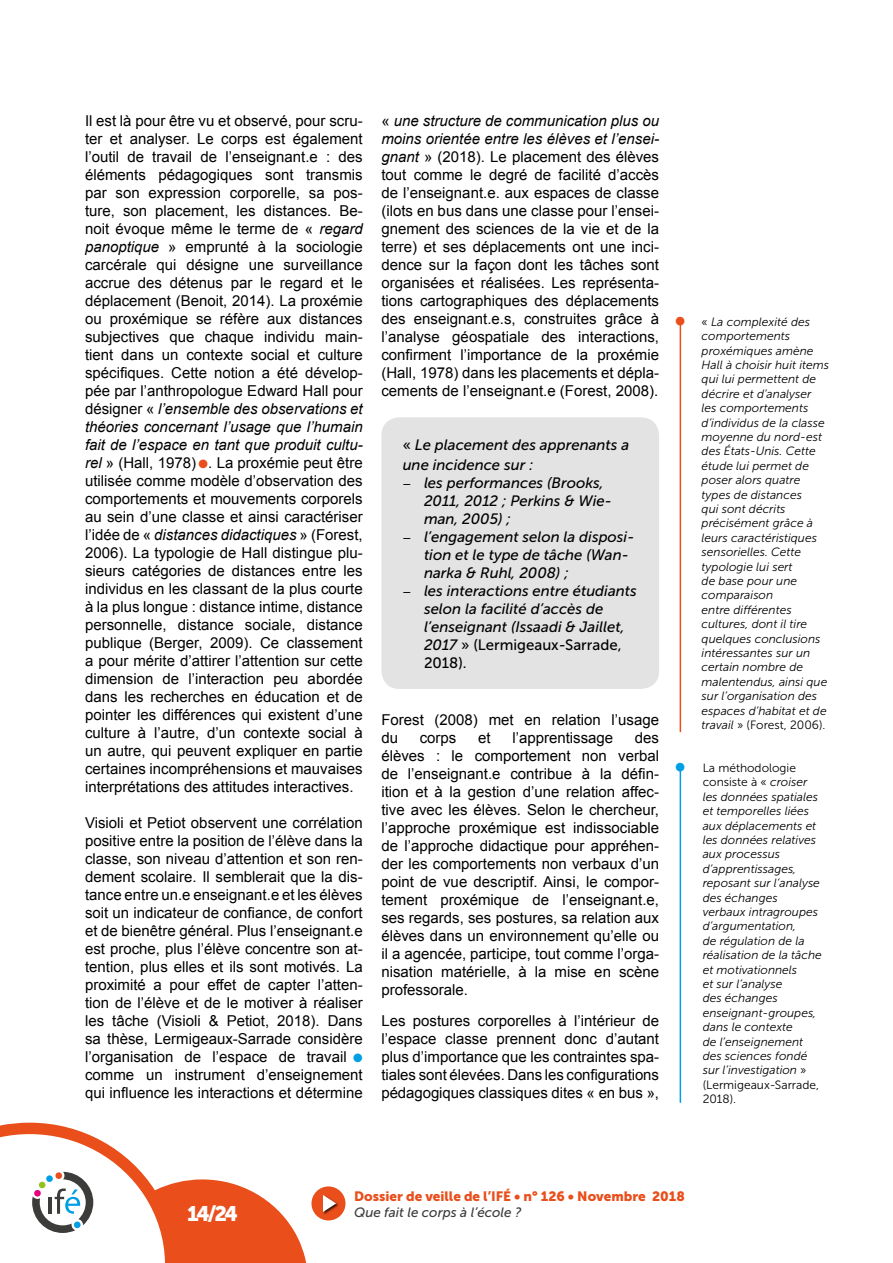
<style>
.page{position:relative;width:893px;height:1263px;background:#fff}
.page>*{position:absolute;margin:0;border:0;box-sizing:border-box;transform-origin:0 0}
.t1{font:21px "Museo Sans 900";color:#fff}
.Corps{font:15px/18px "Arial";color:#000;text-align:justify}
.Encadré{font:italic 15px/18px "Museo Sans 500";color:#000}
.t2{font:13.5px "Museo Sans 900";color:#e94e1b}
.t3{font:italic 13.5px "Museo Sans 500";color:#3c3c3b}
.t4{font:italic 12px/14.4px "Museo Sans 300";color:#000}
.s1{font-style:italic}
.s2{color:#e94e1b}
.s3{color:#009fe3}
.s4{font-style:normal}
</style>
<div class="page">
<div style="left:311px;top:1186px;width:34px;height:34px;background:#e94e1b;border-radius:50%"></div>
<div style="left:322px;top:1194px;width:18px;height:21px;background:#000;opacity:.75"></div>
<svg style="left:323px;top:1195px;width:13px;height:17px"></svg>
<svg style="left:0;top:1123px;width:306px;height:140px"></svg>
<div style="left:39px;top:1181px;width:7px;height:7px;background:#95c11f;border-radius:50%"></div>
<div style="left:46px;top:1175px;width:7px;height:7px;background:#009fe3;border-radius:50%"></div>
<div style="left:55px;top:1172px;width:7px;height:7px;background:#e94e1b;border-radius:50%"></div>
<div style="left:74px;top:1221px;width:7px;height:7px;background:#009fe3;border-radius:50%"></div>
<div style="left:34px;top:1190px;width:7px;height:7px;background:#e6007d;border-radius:50%"></div>
<div style="left:381px;top:417px;width:278px;height:272px;background:#e3e3e3;border-radius:18px"></div>
<hr style="left:680px;top:325px;width:1px;height:407px;background:#e94e1b">
<hr style="left:680px;top:771px;width:1px;height:332px;background:#009fe3">
<p class="Corps" style="left:85px;top:112px;width:279px">Il est là pour être vu et observé, pour scru&shy;ter et analyser. Le corps est également l’outil de travail de l’enseignant.e : des éléments pédagogiques sont transmis par son expression corporelle, sa pos&shy;ture, son placement, les distances. Be&shy;noit évoque même le terme de « <span class="s1">regard panoptique</span> » emprunté à la sociologie carcérale qui désigne une surveillance accrue des détenus par le regard et le déplacement (Benoit, 2014). La proxémie ou proxémique se réfère aux distances subjectives que chaque individu main&shy;tient dans un contexte social et culture spécifiques. Cette notion a été dévelop&shy;pée par l’anthropologue Edward Hall pour désigner « <span class="s1">l’ensemble des observations et théories concernant l’usage que l’humain fait de l’espace en tant que produit cultu&shy;rel</span> » (Hall, 1978) <span class="s2">●</span>. La proxémie peut être utilisée comme modèle d’observation des comportements et mouvements corporels au sein d’une classe et ainsi caractériser l’idée de « <span class="s1">distances didactiques</span> » (Forest, 2006). La typologie de Hall distingue plu&shy;sieurs catégories de distances entre les individus en les classant de la plus courte à la plus longue : distance intime, distance personnelle, distance sociale, distance publique (Berger, 2009). Ce classement a pour mérite d’attirer l’attention sur cette dimension de l’interaction peu abordée dans les recherches en éducation et de pointer les différences qui existent d’une culture à l’autre, d’un contexte social à un autre, qui peuvent expliquer en partie certaines incompréhensions et mauvaises interprétations des attitudes interactives.</p>
<p class="Corps" style="left:85px;top:814px;width:279px">Visioli et Petiot observent une corrélation positive entre la position de l’élève dans la classe, son niveau d’attention et son ren&shy;dement scolaire. Il semblerait que la dis&shy;tance entre un.e enseignant.e et les élèves soit un indicateur de confiance, de confort et de bienêtre général. Plus l’enseignant.e est proche, plus l’élève concentre son at&shy;tention, plus elles et ils sont motivés. La proximité a pour effet de capter l’atten&shy;tion de l’élève et de le motiver à réaliser les tâche (Visioli &amp; Petiot, 2018). Dans sa thèse, Lermigeaux-Sarrade considère l’organisation de l’espace de travail <span class="s3">● </span>comme un instrument d’enseignement qui influence les interactions et détermine</p>
<p class="Corps" style="left:381px;top:112px;width:279px">« <span class="s1">une structure de communication plus ou moins orientée entre les élèves et l’ensei&shy;gnant</span> » (2018). Le placement des élèves tout comme le degré de facilité d’accès de l’enseignant.e. aux espaces de classe (ilots en bus dans une classe pour l’ensei&shy;gnement des sciences de la vie et de la terre) et ses déplacements ont une inci&shy;dence sur la façon dont les tâches sont organisées et réalisées. Les représenta&shy;tions cartographiques des déplacements des enseignant.e.s, construites grâce à l’analyse géospatiale des interactions, confirment l’importance de la proxémie (Hall, 1978) dans les placements et dépla&shy;cements de l’enseignant.e (Forest, 2008).</p>
<p class="Encadré" style="left:403px;top:435px;width:228px;line-height:19.8px"><span class="s4">«</span> Le placement des apprenants a une incidence sur :</p>
<p class="Encadré" style="left:424px;top:473px;width:189px;text-indent:-21px">− les performances (Brooks,<br>2011, 2012 ; Perkins &amp; Wie&shy;man, 2005) ;</p>
<p class="Encadré" style="left:424px;top:527px;width:212px;text-indent:-21px">− l’engagement selon la disposi&shy;tion et le type de tâche (Wan&shy;narka &amp; Ruhl, 2008) ;</p>
<p class="Encadré" style="left:424px;top:581px;width:214px;text-indent:-21px">− les interactions entre étudiants selon la facilité d’accès de l’enseignant (Issaadi &amp; Jaillet,<br>2017 <span class="s4">» (Lermigeaux-Sarrade,<br>2018).</span></p>
<p class="Corps" style="left:381px;top:711px;width:279px">Forest (2008) met en relation l’usage du</p>
<p class="Corps" style="left:420px;top:729px;width:38px">corps</p>
<p class="Corps" style="left:478px;top:729px;width:14px">et</p>
<p class="Corps" style="left:512px;top:729px;width:102px">l’apprentissage</p>
<p class="Corps" style="left:381px;top:729px;width:279px;text-indent:253px">des élèves : le comportement non verbal de l’enseignant.e contribue à la défin&shy;ition et à la gestion d’une relation affec&shy;tive avec les élèves. Selon le chercheur, l’approche proxémique est indissociable de l’approche didactique pour appréhen&shy;der les comportements non verbaux d’un point de vue descriptif. Ainsi, le compor&shy;tement proxémique de l’enseignant.e, ses regards, ses postures, sa relation aux élèves dans un environnement qu’elle ou il a agencée, participe, tout comme l’orga&shy;nisation matérielle, à la mise en scène professorale.</p>
<p class="Corps" style="left:381px;top:1012px;width:279px">Les postures corporelles à l’intérieur de l’espace classe prennent donc d’autant plus d’importance que les contraintes spa&shy;tiales sont élevées. Dans les configurations pédagogiques classiques dites « en bus »,</p>
<p class="t4" style="left:702px;top:315px;width:129px"><span class="s4">«</span> La complexité des comportements proxémiques amène<br>Hall à choisir huit items qui lui permettent de décrire et d’analyser les comportements d’individus de la classe moyenne du nord-est des États-Unis. Cette étude lui permet de poser alors quatre types de distances<br>qui sont décrits précisément grâce à leurs caractéristiques sensorielles. Cette typologie lui sert<br>de base pour une comparaison<br>entre différentes cultures, dont il tire quelques conclusions intéressantes sur un certain nombre de malentendus, ainsi que sur l’organisation des espaces d’habitat et de travail <span class="s4">» (Forest, 2006).</span></p>
<p class="t4" style="left:703px;top:761px;width:121px"><span class="s4">La méthodologie consiste à «</span> croiser les données spatiales et temporelles liées aux déplacements et les données relatives aux processus d’apprentissages, reposant sur l’analyse des échanges verbaux intragroupes d’argumentation,<br>de régulation de la réalisation de la tâche et motivationnels<br>et sur l’analyse<br>des échanges enseignant-groupes, dans le contexte<br>de l’enseignement des sciences fondé sur l’investigation <span class="s4">» (Lermigeaux-Sarrade,<br>2018).</span></p>
<p class="t2" style="left:354px;top:1188px;width:332px">Dossier de veille de l’IFÉ • n° 126 • Novembre 2018</p>
<h1 class="t1" style="left:187px;top:1202px;width:53px">14/24</h1>
<p class="t3" style="left:354px;top:1205px;width:169px">Que fait le corps à l’école ?</p>
</div>
